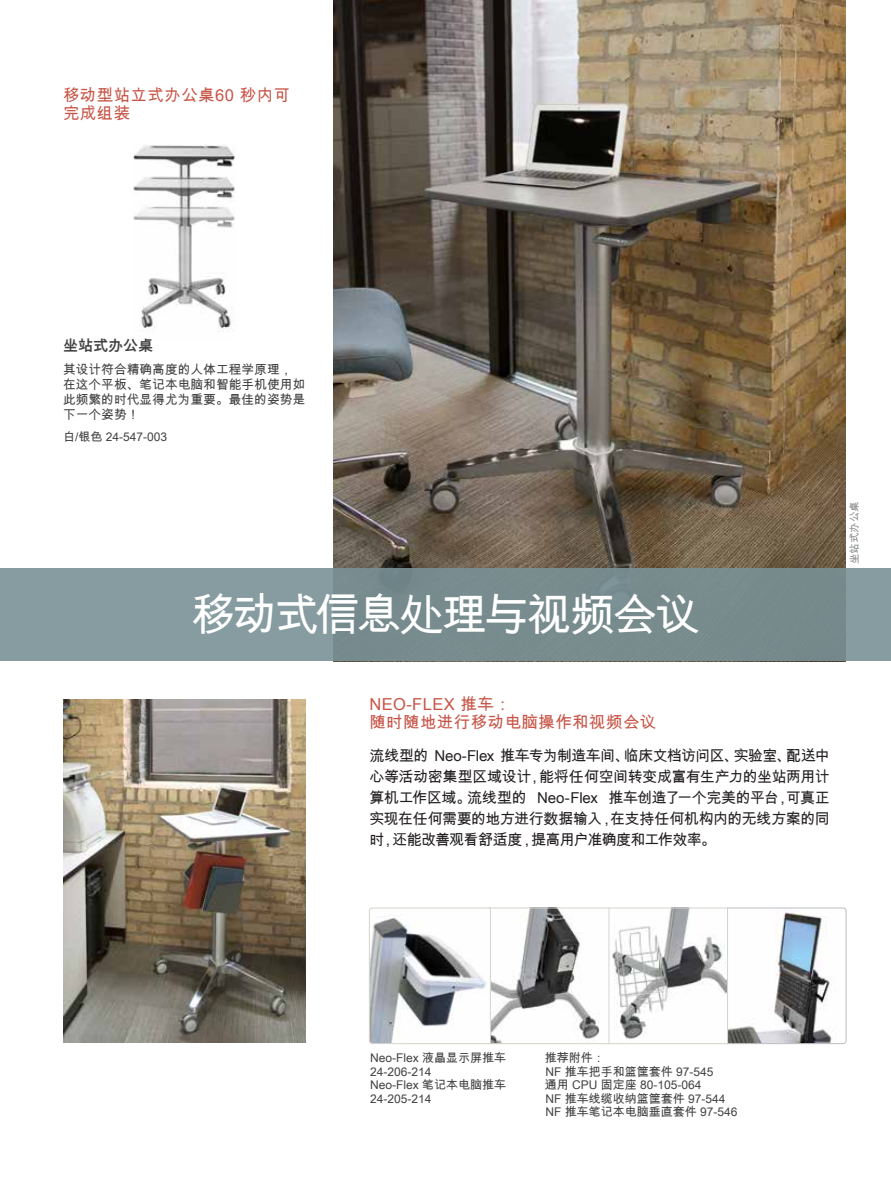
<style>
.page{position:relative;width:891px;height:1188px;background:#fff}
.page>*{position:absolute;margin:0;border:0;box-sizing:border-box;transform-origin:0 0}
.t1{font:45px "Arial Unicode MS";letter-spacing:-.065em;color:#fff}
.t2{font:16.5px/18px "Arial Unicode MS";letter-spacing:.025em;color:#c75446}
.t3{font:15px/21px "Arial Unicode MS";letter-spacing:-.04em;color:#231f20;text-align:justify}
.t4{font:700 15px "Arial Unicode MS";color:#414042}
.t5{font:12.75px/15px "Arial Unicode MS";color:#414042}
.t6{font:12px/13.5px "Arial Unicode MS";color:#414042}
.t7{font:10.5px "Arial Unicode MS";color:#8a8c8e}
</style>
<div class="page">
<img style="left:133px;top:145px;width:102px;height:187px">
<img style="left:333px;top:0;width:513px;height:568px">
<div style="left:0;top:568px;width:891px;height:94px;background:linear-gradient(to bottom,#7d9296,#7d9295)"></div>
<svg style="left:724px;top:907px;width:123px;height:137px"></svg>
<img style="left:609px;top:910px;width:117px;height:132px">
<div style="left:606px;top:908px;width:122px;height:136px;border:1px solid #d5d5cd"></div>
<img style="left:491px;top:910px;width:116px;height:132px">
<div style="left:488px;top:908px;width:121px;height:136px;border:1px solid #d5d5cd"></div>
<svg style="left:369px;top:907px;width:122px;height:137px"></svg>
<img style="left:63px;top:699px;width:243px;height:343px">
<p class="t2" style="left:63px;top:86px;width:229px">移动型站立式办公桌60 秒内可完成组装</p>
<p class="t4" style="left:63px;top:335px;width:91px">坐站式办公桌</p>
<p class="t5" style="left:63px;top:362px;width:244px">其设计符合精确高度的人体工程学原理，在这个平板、笔记本电脑和智能手机使用如此频繁的时代显得尤为重要。最佳的姿势是下一个姿势！</p>
<p class="t6" style="left:63px;top:430px;width:106px">白/银色 24-547-003</p>
<h1 class="t1" style="left:191px;top:583px;width:511px">移动式信息处理与视频会议</h1>
<p class="t7" style="left:847px;top:564px;width:64px;rotate:-90deg">坐站式办公桌</p>
<p class="t2" style="left:369px;top:695px;width:289px">NEO-FLEX 推车：<br>随时随地进行移动电脑操作和视频会议</p>
<p class="t3" style="left:369px;top:745px;width:462px">流线型的 Neo-Flex 推车专为制造车间、临床文档访问区、实验室、配送中心等活动密集型区域设计，能将任何空间转变成富有生产力的坐站两用计算机工作区域。流线型的 Neo-Flex 推车创造了一个完美的平台，可真正实现在任何需要的地方进行数据输入，在支持任何机构内的无线方案的同时，还能改善观看舒适度，提高用户准确度和工作效率。</p>
<p class="t6" style="left:370px;top:1051px;width:138px">Neo-Flex 液晶显示屏推车<br>24-206-214<br>Neo-Flex 笔记本电脑推车<br>24-205-214</p>
<p class="t6" style="left:545px;top:1051px;width:194px">推荐附件：<br>NF 推车把手和篮筐套件 97-545<br>通用 CPU 固定座 80-105-064<br>NF 推车线缆收纳篮筐套件 97-544<br>NF 推车笔记本电脑垂直套件 97-546</p>
</div>
